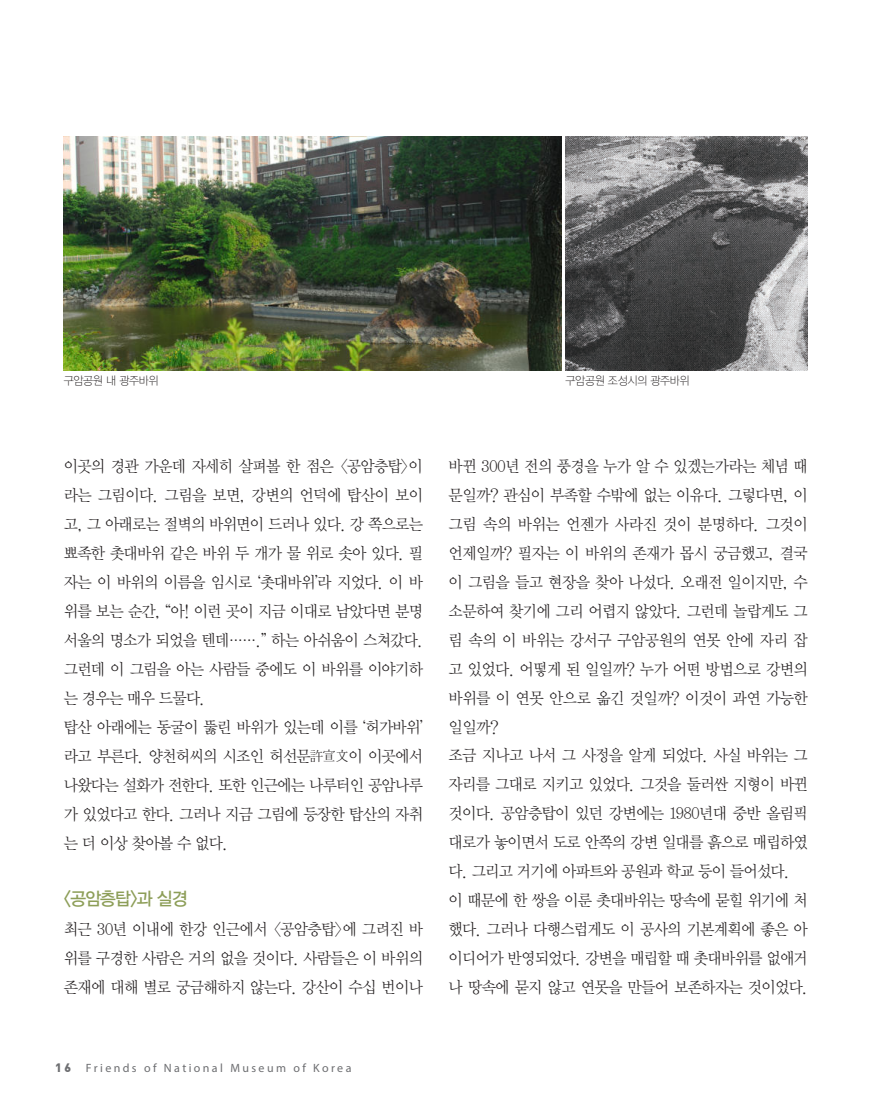
<style>
.page{position:relative;width:893px;height:1106px;background:#fff}
.page>*{position:absolute;margin:0;border:0;box-sizing:border-box;transform-origin:0 0}
.t1{font:18px "YDVYGO Std 13";letter-spacing:-.05em;color:#8d9e58;scale:.95 1}
.t2{font:16.05px/29px "YDVY Mj O Std 12";letter-spacing:-.05em;color:#231f20;scale:.95 1}
.t3{font:12px "Myriad Pro";letter-spacing:.2em;color:#6d6e71}
.t4{font:11.55px "YDVYGO Std 11";letter-spacing:-.03em;color:#231f20;scale:.95 1}
.s1{font-size:14.25px}
.s2{font-family:"Dinbla"}
</style>
<div class="page">
<img style="left:64px;top:136px;width:497px;height:234px">
<img style="left:566px;top:136px;width:242px;height:234px">
<p class="t4" style="left:64px;top:374px;width:101px">구암공원 내 광주바위</p>
<p class="t4" style="left:566px;top:374px;width:132px">구암공원 조성시의 광주바위</p>
<p class="t2" style="left:64px;top:452px;width:380px">이곳의 경관 가운데 자세히 살펴볼 한 점은 &lt;공암층탑&gt;이 라는 그림이다. 그림을 보면, 강변의 언덕에 탑산이 보이 고, 그 아래로는 절벽의 바위면이 드러나 있다. 강 쪽으로는 뾰족한 촛대바위 같은 바위 두 개가 물 위로 솟아 있다. 필 자는 이 바위의 이름을 임시로 ‘촛대바위’라 지었다. 이 바 위를 보는 순간, “아! 이런 곳이 지금 이대로 남았다면 분명 서울의 명소가 되었을 텐데…….” 하는 아쉬움이 스쳐갔다. 그런데 이 그림을 아는 사람들 중에도 이 바위를 이야기하 는 경우는 매우 드물다.<br>탑산 아래에는 동굴이 뚫린 바위가 있는데 이를 ‘허가바위’ 라고 부른다. 양천허씨의 시조인 허선문<span class="s1">許宣文</span>이 이곳에서 나왔다는 설화가 전한다. 또한 인근에는 나루터인 공암나루 가 있었다고 한다. 그러나 지금 그림에 등장한 탑산의 자취 는 더 이상 찾아볼 수 없다.</p>
<p class="t1" style="left:64px;top:889px;width:132px">&lt;공암층탑&gt;과 실경</p>
<p class="t2" style="left:64px;top:915px;width:380px;text-align:justify">최근 30년 이내에 한강 인근에서 &lt;공암층탑&gt;에 그려진 바 위를 구경한 사람은 거의 없을 것이다. 사람들은 이 바위의 존재에 대해 별로 궁금해하지 않는다. 강산이 수십 번이나</p>
<p class="t2" style="left:449px;top:452px;width:380px">바뀐 300년 전의 풍경을 누가 알 수 있겠는가라는 체념 때 문일까? 관심이 부족할 수밖에 없는 이유다. 그렇다면, 이 그림 속의 바위는 언젠가 사라진 것이 분명하다. 그것이 언제일까? 필자는 이 바위의 존재가 몹시 궁금했고, 결국 이 그림을 들고 현장을 찾아 나섰다. 오래전 일이지만, 수 소문하여 찾기에 그리 어렵지 않았다. 그런데 놀랍게도 그 림 속의 이 바위는 강서구 구암공원의 연못 안에 자리 잡 고 있었다. 어떻게 된 일일까? 누가 어떤 방법으로 강변의 바위를 이 연못 안으로 옮긴 것일까? 이것이 과연 가능한 일일까?<br>조금 지나고 나서 그 사정을 알게 되었다. 사실 바위는 그 자리를 그대로 지키고 있었다. 그것을 둘러싼 지형이 바뀐 것이다. 공암층탑이 있던 강변에는 1980년대 중반 올림픽 대로가 놓이면서 도로 안쪽의 강변 일대를 흙으로 매립하였 다. 그리고 거기에 아파트와 공원과 학교 등이 들어섰다. 이 때문에 한 쌍을 이룬 촛대바위는 땅속에 묻힐 위기에 처 했다. 그러나 다행스럽게도 이 공사의 기본계획에 좋은 아 이디어가 반영되었다. 강변을 매립할 때 촛대바위를 없애거 나 땅속에 묻지 않고 연못을 만들어 보존하자는 것이었다.</p>
<p class="t3" style="left:55px;top:1060px;width:298px"><span class="s2">16</span> Friends of National Museum of Korea</p>
</div>
